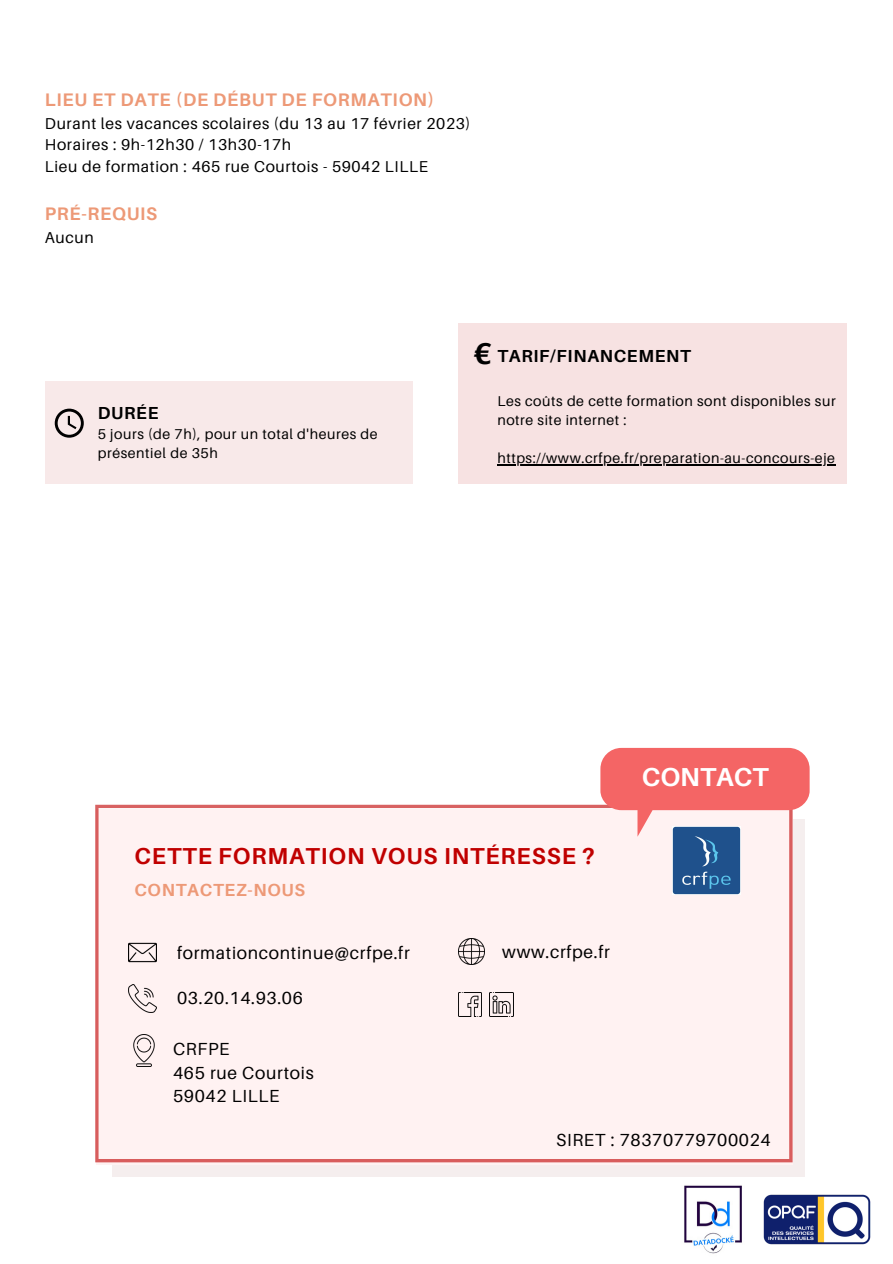
<style>
.page{position:relative;width:893px;height:1264px;background:#fff}
.page>*{position:absolute;margin:0;border:0;box-sizing:border-box;transform-origin:0 0}
.t1{font:700 30px "Aileron";color:#000}
.t2{font:700 25.95px "Aileron";color:#fff}
.t3{font:700 23.1px "Aileron";letter-spacing:.04em;color:#c00000}
.t4{font:700 18.15px "Aileron";letter-spacing:.04em;color:#ed9977}
.t5{font:17.55px/23.5px "Aileron";letter-spacing:.04em;color:#000}
.t6{font:700 17.55px "Aileron";letter-spacing:.04em;color:#ed9977}
.t7{font:700 17.4px "Aileron";letter-spacing:.04em;color:#000}
.t8{font:15.75px/21.3px "Aileron";letter-spacing:.04em;color:#000}
.t9{font:14.25px/19px "Aileron";letter-spacing:.04em;color:#000}
</style>
<div class="page">
<div style="left:45px;top:381px;width:367px;height:102px;background:#f8e9e9"></div>
<svg style="left:55px;top:408px;width:29px;height:29px"></svg>
<img style="left:763px;top:1194px;width:108px;height:50px">
<img style="left:684px;top:1185px;width:58px;height:69px">
<div style="left:458px;top:323px;width:388px;height:161px;background:#f7e2e2"></div>
<svg style="left:112px;top:819px;width:692px;height:358px;background:#f4e6e6"></svg>
<div style="left:95px;top:804px;width:697px;height:358px;background:#fff2f2"></div>
<svg style="left:600px;top:748px;width:209px;height:88px"></svg>
<img style="left:672px;top:826px;width:68px;height:68px">
<img style="left:458px;top:992px;width:24px;height:24px">
<img style="left:489px;top:992px;width:24px;height:24px">
<img style="left:128px;top:938px;width:28px;height:28px">
<img style="left:128px;top:984px;width:28px;height:28px">
<img style="left:458px;top:938px;width:26px;height:26px">
<img style="left:128px;top:1034px;width:31px;height:32px">
<hr style="left:497px;top:464px;width:338px;height:1px;background:#000">
<p class="t4" style="left:45px;top:89px;width:391px">LIEU ET DATE (DE DÉBUT DE FORMATION)</p>
<p class="t8" style="left:45px;top:112px;width:427px">Durant les vacances scolaires (du 13 au 17 février 2023)<br>Horaires : 9h-12h30 / 13h30-17h<br>Lieu de formation : 465 rue Courtois - 59042 LILLE</p>
<p class="t4" style="left:45px;top:202px;width:114px">PRÉ-REQUIS</p>
<p class="t8" style="left:45px;top:226px;width:50px">Aucun</p>
<p class="t7" style="left:98px;top:402px;width:62px">DURÉE</p>
<p class="t9" style="left:98px;top:424px;width:281px">5 jours (de 7h), pour un total d'heures de présentiel de 35h</p>
<h1 class="t1" style="left:473px;top:334px;width:20px">€</h1>
<p class="t7" style="left:497px;top:345px;width:195px">TARIF/FINANCEMENT</p>
<p class="t9" style="left:497px;top:391px;width:340px">Les coûts de cette formation sont disponibles sur notre site internet :</p>
<p class="t9" style="left:497px;top:448px;width:339px">https://www.crfpe.fr/preparation-au-concours-eje</p>
<h2 class="t2" style="left:641px;top:760px;width:128px">CONTACT</h2>
<h3 class="t3" style="left:134px;top:841px;width:462px">CETTE FORMATION VOUS INTÉRESSE ?</h3>
<p class="t6" style="left:134px;top:878px;width:172px">CONTACTEZ-NOUS</p>
<p class="t5" style="left:177px;top:940px;width:234px">formationcontinue@crfpe.fr</p>
<p class="t5" style="left:177px;top:986px;width:127px">03.20.14.93.06</p>
<p class="t5" style="left:173px;top:1036px;width:142px">CRFPE<br>465 rue Courtois<br>59042 LILLE</p>
<p class="t5" style="left:502px;top:939px;width:109px">www.crfpe.fr</p>
<p class="t5" style="left:556px;top:1128px;width:216px">SIRET : 78370779700024</p>
</div>
